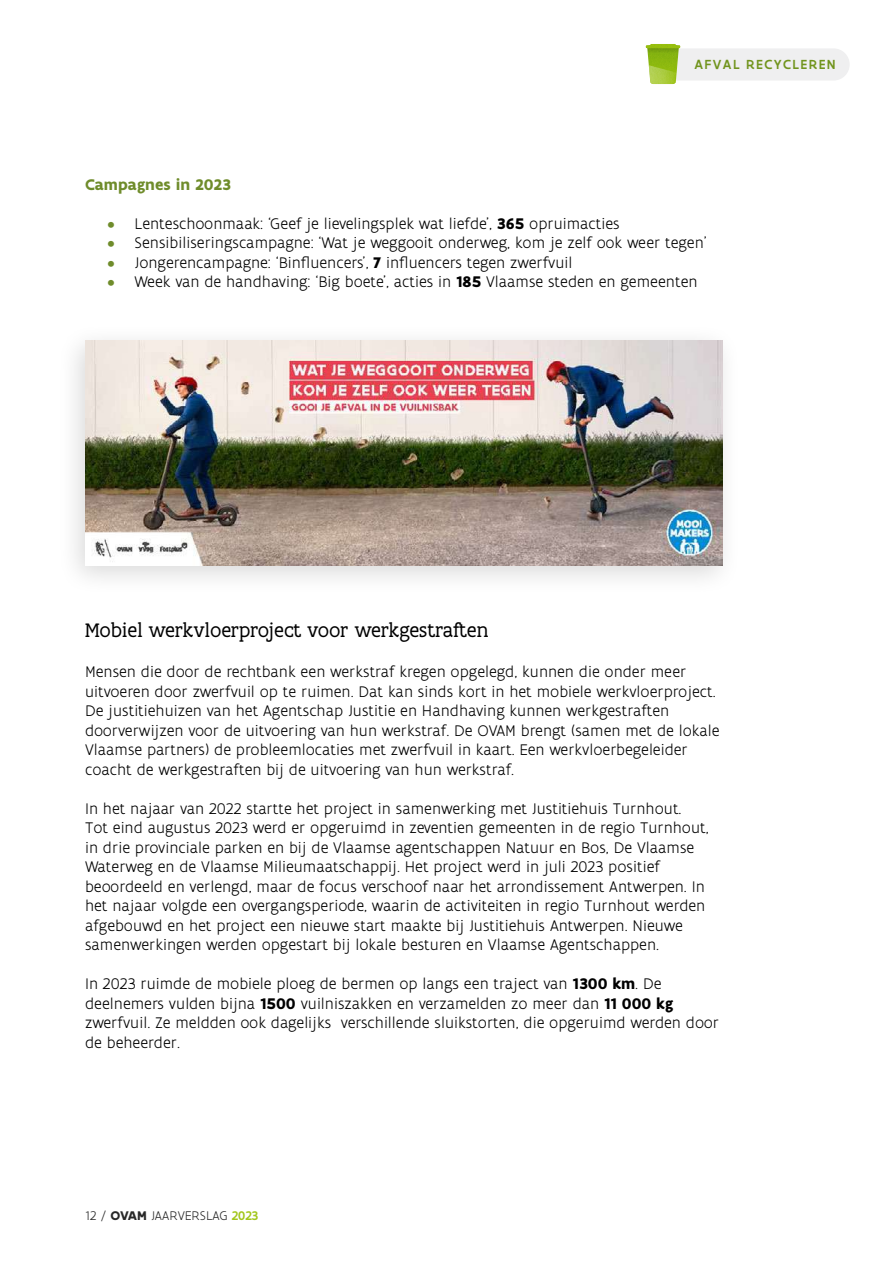
<style>
.page{position:relative;width:893px;height:1263px;background:#fff}
.page>*{position:absolute;margin:0;border:0;box-sizing:border-box;transform-origin:0 0}
.t1{font:21px "Flanders Art Serif";color:#000}
.t2{font:300 16.5px/19.5px "Flanders Art Sans";color:#000}
.t3{font:700 16.5px "Flanders Art Sans";color:#6f8c2b}
.t4{font:500 14.1px "Flanders Art Sans";letter-spacing:.1em;color:#71941d}
.t5{font:300 13.5px "Flanders Art Sans";color:#282828}
.s1{font-weight:700;color:#6f8c2b}
.s2{font-weight:700}
.s3{font-weight:500;color:#a2c61c}
</style>
<div class="page">
<div style="left:655px;top:48px;width:195px;height:33px;background:#efeff0;border-radius:16px"></div>
<svg style="left:647px;top:48px;width:32px;height:36px"></svg>
<hr style="left:645px;top:45px;width:35px;height:3px;background:#bfbfbf">
<hr style="left:650px;top:44px;width:26px;height:3px;background:#bfbfbf">
<div style="left:57px;top:323px;width:684px;height:273px;background:#000;opacity:.15"></div>
<img style="left:86px;top:341px;width:637px;height:225px">
<p class="t4" style="left:694px;top:56px;width:143px">AFVAL RECYCLEREN</p>
<p class="t3" style="left:85px;top:174px;width:147px">Campagnes in 2023</p>
<p class="t2" style="left:108px;top:214px;width:514px"><span class="s1">•</span> Lenteschoonmaak: ‘Geef je lievelingsplek wat liefde’, <span class="s2">365</span> opruimacties</p>
<p class="t2" style="left:108px;top:233px;width:601px"><span class="s1">•</span> Sensibiliseringscampagne: ‘Wat je weggooit onderweg, kom je zelf ook weer tegen’</p>
<p class="t2" style="left:108px;top:253px;width:466px"><span class="s1">•</span> Jongerencampagne: ‘Binfluencers’, <span class="s2">7</span> influencers tegen zwerfvuil</p>
<p class="t2" style="left:108px;top:272px;width:591px"><span class="s1">•</span> Week van de handhaving: ‘Big boete’, acties in <span class="s2">185</span> Vlaamse steden en gemeenten</p>
<p class="t1" style="left:85px;top:618px;width:405px">Mobiel werkvloerproject voor werkgestraften</p>
<p class="t2" style="left:85px;top:662px;width:636px">Mensen die door de rechtbank een werkstraf kregen opgelegd, kunnen die onder meer uitvoeren door zwerfvuil op te ruimen. Dat kan sinds kort in het mobiele werkvloerproject.<br>De justitiehuizen van het Agentschap Justitie en Handhaving kunnen werkgestraften doorverwijzen voor de uitvoering van hun werkstraf. De OVAM brengt (samen met de lokale Vlaamse partners) de probleemlocaties met zwerfvuil in kaart. Een werkvloerbegeleider coacht de werkgestraften bij de uitvoering van hun werkstraf.</p>
<p class="t2" style="left:85px;top:799px;width:625px">In het najaar van 2022 startte het project in samenwerking met Justitiehuis Turnhout.<br>Tot eind augustus 2023 werd er opgeruimd in zeventien gemeenten in de regio Turnhout, in drie provinciale parken en bij de Vlaamse agentschappen Natuur en Bos, De Vlaamse Waterweg en de Vlaamse Milieumaatschappij. Het project werd in juli 2023 positief beoordeeld en verlengd, maar de focus verschoof naar het arrondissement Antwerpen. In het najaar volgde een overgangsperiode, waarin de activiteiten in regio Turnhout werden afgebouwd en het project een nieuwe start maakte bij Justitiehuis Antwerpen. Nieuwe samenwerkingen werden opgestart bij lokale besturen en Vlaamse Agentschappen.</p>
<p class="t2" style="left:85px;top:974px;width:635px">In 2023 ruimde de mobiele ploeg de bermen op langs een traject van <span class="s2">1300 km</span>. De deelnemers vulden bijna <span class="s2">1500</span> vuilniszakken en verzamelden zo meer dan <span class="s2">11 000 kg </span>zwerfvuil. Ze meldden ook dagelijks verschillende sluikstorten, die opgeruimd werden door de beheerder.</p>
<p class="t5" style="left:86px;top:1208px;width:174px">12 / <span class="s2">OVAM</span> JAARVERSLAG <span class="s3">2023</span></p>
</div>
